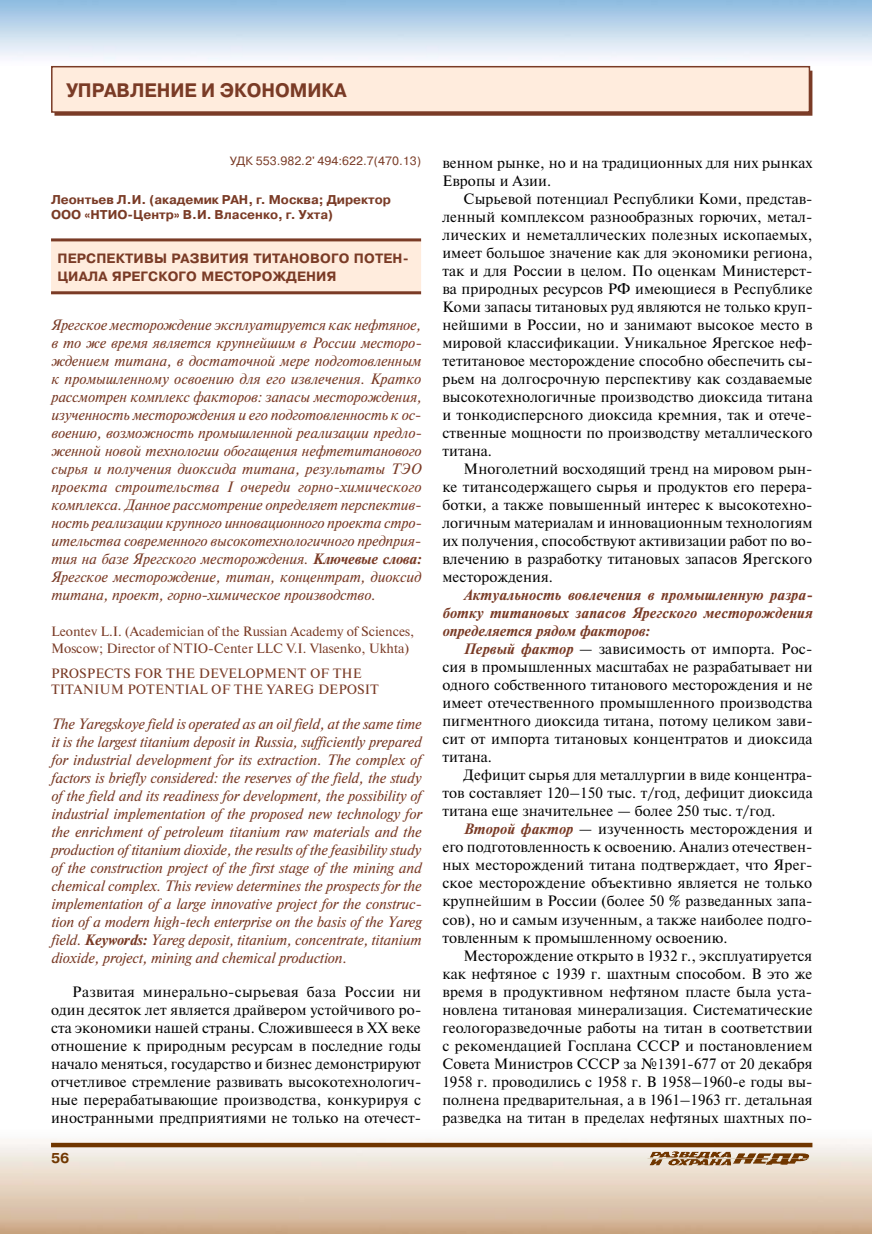
<style>
.page{position:relative;width:872px;height:1234px;background:#fff}
.page>*{position:absolute;margin:0;border:0;box-sizing:border-box;transform-origin:0 0}
.t1{font:700 19.5px "Pragmatica C";color:#7a3b26;scale:.95 1}
.t2{font:15px/18px "Newton C";letter-spacing:.005em;color:#000;text-align:justify}
.t3{font:italic 15px/18px "Newton C";letter-spacing:-.005em;color:#7a3b26;text-align:justify}
.t4{font:italic 700 15px/18px "Newton C";letter-spacing:.005em;color:#7a3b26;text-align:justify}
.t5{font:700 14.25px "Pragmatica C";color:#703600}
.t6{font:13.5px/16.5px "Newton C";color:#7a3b26}
.t7{font:700 13.5px/18px "Pragmatica C";letter-spacing:.01em;color:#7a3b26}
.t8{font:700 12.75px/15.3px "Pragmatica C";color:#7a3b26}
.t9{font:12px "Pragmatica C";color:#7a3b26}
.s1{font-weight:700}
.s2{font-weight:700;font-style:italic;color:#7a3b26}
</style>
<div class="page">
<img style="left:0;top:1139px;width:872px;height:94px">
<svg style="left:51px;top:1142px;width:761px;height:4px;background:#8b5c30"></svg>
<img style="left:650px;top:1151px;width:80px;height:6px">
<div style="left:51px;top:240px;width:370px;height:54px;background:#ffecdd"></div>
<hr style="left:51px;top:238px;width:370px;height:3px;background:#7a3b26">
<hr style="left:51px;top:291px;width:370px;height:3px;background:#7a3b26">
<svg style="left:54px;top:71px;width:758px;height:45px;background:#854d3a"></svg>
<div style="left:51px;top:66px;width:759px;height:47px;background:#ffecdd;border:2px solid #7a3b26"></div>
<h1 class="t1" style="left:66px;top:80px;width:297px">УПРАВЛЕНИЕ И ЭКОНОМИКА</h1>
<p class="t9" style="left:230px;top:154px;width:193px">УДК 553.982.2' 494:622.7(470.13)</p>
<p class="t8" style="left:51px;top:192px;width:341px">Леонтьев Л.И. (академик РАН, г. Москва; Директор<br>ООО «НТИО-Центр» В.И. Власенко, г. Ухта)</p>
<p class="t7" style="left:57px;top:249px;width:353px">ПЕРСПЕКТИВЫ РАЗВИТИЯ ТИТАНОВОГО ПОТЕН-<br>ЦИАЛА ЯРЕГСКОГО МЕСТОРОЖДЕНИЯ</p>
<p class="t3" style="left:51px;top:315px;width:372px">Ярегское месторождение эксплуатируется как нефтяное, в то же время является крупнейшим в России месторо&shy;ждением титана, в достаточной мере подготовленным к промышленному освоению для его извлечения. Кратко рассмотрен комплекс факторов: запасы месторождения, изученность месторождения и его подготовленность к ос&shy;воению, возможность промышленной реализации предло&shy;женной новой технологии обогащения нефтетитанового сырья и получения диоксида титана, результаты ТЭО проекта строительства I очереди горно-химического комплекса. Данное рассмотрение определяет перспектив&shy;ность реализации крупного инновационного проекта стро&shy;ительства современного высокотехнологичного предприя&shy;тия на базе Ярегского месторождения. <span class="s1">Ключевые слова:<br></span>Ярегское месторождение, титан, концентрат, диоксид титана, проект, горно-химическое производство.</p>
<p class="t6" style="left:51px;top:623px;width:365px">Leontev L.I. (Academician of the Russian Academy of Sciences,<br>Moscow; Director of NTIO-Center LLC V.I. Vlasenko, Ukhta)</p>
<p class="t6" style="left:51px;top:664px;width:329px">PROSPECTS FOR THE DEVELOPMENT OF THE<br>TITANIUM POTENTIAL OF THE YAREG DEPOSIT</p>
<p class="t3" style="left:51px;top:714px;width:372px">The Yaregskoye field is operated as an oil field, at the same time it is the largest titanium deposit in Russia, sufficiently prepared for industrial development for its extraction. The complex of factors is briefly considered: the reserves of the field, the study of the field and its readiness for development, the possibility of industrial implementation of the proposed new technology for the enrichment of petroleum titanium raw materials and the production of titanium dioxide, the results of the feasibility study of the construction project of the first stage of the mining and chemical complex. This review determines the prospects for the implementation of a large innovative project for the construc&shy;tion of a modern high-tech enterprise on the basis of the Yareg field. <span class="s1">Keywords:</span> Yareg deposit, titanium, concentrate, titanium dioxide, project, mining and chemical production.</p>
<p class="t2" style="left:51px;top:982px;width:372px;text-indent:21px">Развитая минерально-сырьевая база России ни один десяток лет является драйвером устойчивого ро&shy;ста экономики нашей страны. Сложившееся в ХХ веке отношение к природным ресурсам в последние годы начало меняться, государство и бизнес демонстрируют отчетливое стремление развивать высокотехнологич&shy;ные перерабатывающие производства, конкурируя с иностранными предприятиями не только на отечест-</p>
<p class="t5" style="left:51px;top:1150px;width:20px">56</p>
<p class="t2" style="left:442px;top:154px;width:372px">венном рынке, но и на традиционных для них рынках<br>Европы и Азии.</p>
<p class="t2" style="left:442px;top:190px;width:372px;text-indent:21px">Сырьевой потенциал Республики Коми, представ&shy;ленный комплексом разнообразных горючих, метал&shy;лических и неметаллических полезных ископаемых, имеет большое значение как для экономики региона, так и для России в целом. По оценкам Министерст&shy;ва природных ресурсов РФ имеющиеся в Республике Коми запасы титановых руд являются не только круп&shy;нейшими в России, но и занимают высокое место в мировой классификации. Уникальное Ярегское неф&shy;тетитановое месторождение способно обеспечить сы&shy;рьем на долгосрочную перспективу как создаваемые высокотехнологичные производство диоксида титана и тонкодисперсного диоксида кремния, так и отече&shy;ственные мощности по производству металлического титана.</p>
<p class="t2" style="left:442px;top:460px;width:372px;text-indent:21px">Многолетний восходящий тренд на мировом рын&shy;ке титансодержащего сырья и продуктов его перера&shy;ботки, а также повышенный интерес к высокотехно&shy;логичным материалам и инновационным технологиям их получения, способствуют активизации работ по во&shy;влечению в разработку титановых запасов Ярегского месторождения.</p>
<p class="t4" style="left:442px;top:586px;width:371px;text-indent:21px">Актуальность вовлечения в промышленную разра&shy;ботку титановых запасов Ярегского месторождения определяется рядом факторов:</p>
<p class="t2" style="left:442px;top:640px;width:372px;text-indent:21px"><span class="s2">Первый фактор</span> — зависимость от импорта. Рос&shy;сия в промышленных масштабах не разрабатывает ни одного собственного титанового месторождения и не имеет отечественного промышленного производства пигментного диоксида титана, потому целиком зави&shy;сит от импорта титановых концентратов и диоксида титана.</p>
<p class="t2" style="left:442px;top:766px;width:372px;text-indent:21px">Дефицит сырья для металлургии в виде концентра&shy;тов составляет 120–150 тыс. т/год, дефицит диоксида титана еще значительнее — более 250 тыс. т/год.</p>
<p class="t2" style="left:442px;top:820px;width:372px;text-indent:21px"><span class="s2">Второй фактор</span> — изученность месторождения и его подготовленность к освоению. Анализ отечествен&shy;ных месторождений титана подтверждает, что Ярег&shy;ское месторождение объективно является не только крупнейшим в России (более 50 % разведанных запа&shy;сов), но и самым изученным, а также наиболее подго&shy;товленным к промышленному освоению.</p>
<p class="t2" style="left:442px;top:946px;width:372px;text-indent:21px">Месторождение открыто в 1932 г., эксплуатируется как нефтяное с 1939 г. шахтным способом. В это же время в продуктивном нефтяном пласте была уста&shy;новлена титановая минерализация. Систематические геологоразведочные работы на титан в соответствии с рекомендацией Госплана СССР и постановлением Совета Министров СССР за №1391-677 от 20 декабря 1958 г. проводились с 1958 г. В 1958–1960-е годы вы&shy;полнена предварительная, а в 1961–1963 гг. детальная разведка на титан в пределах нефтяных шахтных по-</p>
</div>
